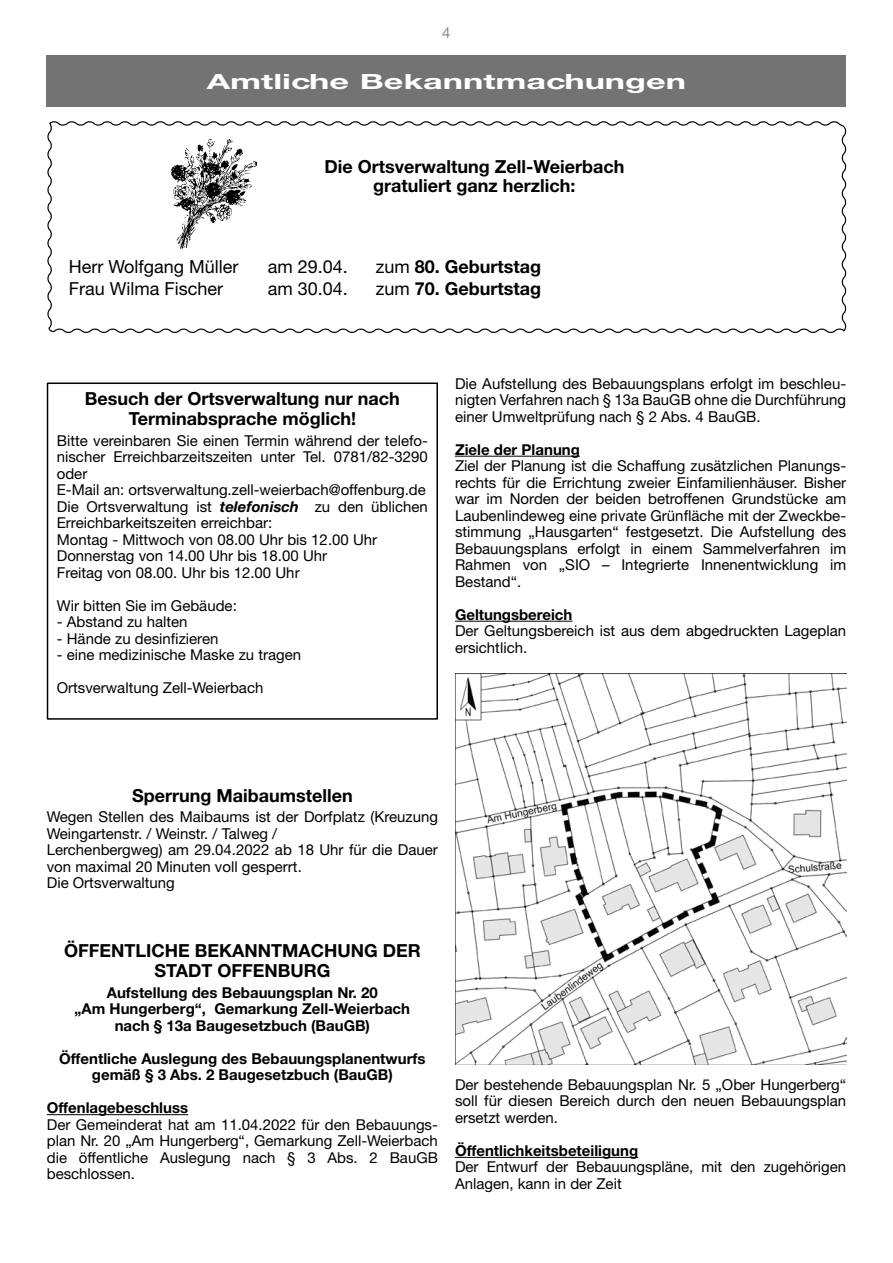
<style>
.page{position:relative;width:893px;height:1263px;background:#fff}
.page>*{position:absolute;margin:0;border:0;box-sizing:border-box;transform-origin:0 0}
.t1{font:700 21px "Helvetica Neue CE";color:#fff;scale:1.63 1}
.t2{font:700 18px/19.5px "Helvetica Neue LT Std";color:#000;text-align:center}
.t3{font:18px "Helvetica Neue LT Std";color:#000}
.t4{font:15px/16.5px "Helvetica Neue LT Std";color:#000}
.t5{font:700 15px/16.5px "Helvetica Neue LT Std";color:#000;text-align:center}
.t6{font:15px "Helvetica Neue LT Std";color:#878787}
.s1{font-weight:400}
.s2{font-weight:700;font-style:italic}
</style>
<div class="page">
<hr style="left:47px;top:1114px;width:141px;height:1px;background:#000">
<div style="left:47px;top:382px;width:391px;height:338px;border:2px solid #000"></div>
<hr style="left:455px;top:456px;width:125px;height:1px;background:#000">
<hr style="left:455px;top:621px;width:117px;height:1px;background:#000">
<hr style="left:455px;top:1157px;width:183px;height:1px;background:#000">
<img style="left:455px;top:673px;width:391px;height:392px">
<div style="left:47px;top:55px;width:799px;height:51px;background:#737373"></div>
<svg style="left:47px;top:121px;width:800px;height:212px"></svg>
<img style="left:172px;top:139px;width:85px;height:109px">
<p class="t6" style="left:442px;top:24px;width:10px">4</p>
<h1 class="t1" style="left:207px;top:68px;width:296px">Amtliche Bekanntmachungen</h1>
<p class="t2" style="left:324px;top:156px;width:301px">Die Ortsverwaltung Zell-Weierbach gratuliert ganz herzlich:</p>
<p class="t3" style="left:69px;top:256px;width:171px">Herr Wolfgang Müller</p>
<p class="t3" style="left:268px;top:256px;width:82px">am 29.04.</p>
<p class="t2" style="left:376px;top:257px;width:167px"><span class="s1">zum</span> 80. Geburtstag</p>
<p class="t3" style="left:69px;top:278px;width:156px">Frau Wilma Fischer</p>
<p class="t3" style="left:268px;top:278px;width:82px">am 30.04.</p>
<p class="t2" style="left:376px;top:278px;width:167px"><span class="s1">zum</span> 70. Geburtstag</p>
<p class="t2" style="left:85px;top:389px;width:317px">Besuch der Ortsverwaltung nur nach<br>Terminabsprache möglich!</p>
<p class="t4" style="left:57px;top:432px;width:373px">Bitte vereinbaren Sie einen Termin während der telefo&shy;nischer Erreichbarzeitszeiten unter Tel. 0781/82-3290 oder<br>E-Mail an: ortsverwaltung.zell-weierbach@offenburg.de Die Ortsverwaltung ist <span class="s2">telefonisch</span> zu den üblichen Erreichbarkeitszeiten erreichbar:<br>Montag - Mittwoch von 08.00 Uhr bis 12.00 Uhr Donnerstag von 14.00 Uhr bis 18.00 Uhr<br>Freitag von 08.00. Uhr bis 12.00 Uhr</p>
<p class="t4" style="left:57px;top:597px;width:182px">Wir bitten Sie im Gebäude:</p>
<p class="t4" style="left:57px;top:613px;width:132px">- Abstand zu halten</p>
<p class="t4" style="left:57px;top:630px;width:163px">- Hände zu desinfizieren</p>
<p class="t4" style="left:57px;top:646px;width:246px">- eine medizinische Maske zu tragen</p>
<p class="t4" style="left:57px;top:679px;width:208px">Ortsverwaltung Zell-Weierbach</p>
<p class="t4" style="left:455px;top:375px;width:393px;text-align:justify">Die Aufstellung des Bebauungsplans erfolgt im beschleu&shy;nigten Verfahren nach § 13a BauGB ohne die Durchführung einer Umweltprüfung nach § 2 Abs. 4 BauGB.</p>
<p class="t5" style="left:455px;top:441px;width:126px">Ziele der Planung</p>
<p class="t4" style="left:455px;top:457px;width:393px;text-align:justify">Ziel der Planung ist die Schaffung zusätzlichen Planungs&shy;rechts für die Errichtung zweier Einfamilienhäuser. Bisher war im Norden der beiden betroffenen Grundstücke am Laubenlindeweg eine private Grünfläche mit der Zweckbe&shy;stimmung „Hausgarten“ festgesetzt. Die Aufstellung des Bebauungsplans erfolgt in einem Sammelverfahren im Rahmen von „SIO – Integrierte Innenentwicklung im Bestand“.</p>
<p class="t5" style="left:455px;top:606px;width:119px">Geltungsbereich</p>
<p class="t4" style="left:455px;top:622px;width:393px">Der Geltungsbereich ist aus dem abgedruckten Lageplan ersichtlich.</p>
<p class="t2" style="left:132px;top:785px;width:222px">Sperrung Maibaumstellen</p>
<p class="t4" style="left:47px;top:809px;width:393px">Wegen Stellen des Maibaums ist der Dorfplatz (Kreuzung Weingartenstr. / Weinstr. / Talweg /<br>Lerchenbergweg) am 29.04.2022 ab 18 Uhr für die Dauer von maximal 20 Minuten voll gesperrt.<br>Die Ortsverwaltung</p>
<p class="t2" style="left:64px;top:941px;width:358px">ÖFFENTLICHE BEKANNTMACHUNG DER<br>STADT OFFENBURG</p>
<p class="t5" style="left:75px;top:984px;width:337px">Aufstellung des Bebauungsplan Nr. 20<br>„Am Hungerberg“, Gemarkung Zell-Weierbach nach § 13a Baugesetzbuch (BauGB)</p>
<p class="t5" style="left:59px;top:1050px;width:368px">Öffentliche Auslegung des Bebauungsplanentwurfs gemäß § 3 Abs. 2 Baugesetzbuch (BauGB)</p>
<p class="t5" style="left:47px;top:1099px;width:143px">Offenlagebeschluss</p>
<p class="t4" style="left:47px;top:1116px;width:393px;text-align:justify">Der Gemeinderat hat am 11.04.2022 für den Bebauungs&shy;plan Nr. 20 „Am Hungerberg“, Gemarkung Zell-Weierbach die öffentliche Auslegung nach § 3 Abs. 2 BauGB beschlossen.</p>
<p class="t4" style="left:455px;top:1076px;width:393px;text-align:justify">Der bestehende Bebauungsplan Nr. 5 „Ober Hungerberg“ soll für diesen Bereich durch den neuen Bebauungsplan ersetzt werden.</p>
<p class="t5" style="left:455px;top:1142px;width:185px">Öffentlichkeitsbeteiligung</p>
<p class="t4" style="left:455px;top:1158px;width:393px">Der Entwurf der Bebauungspläne, mit den zugehörigen<br>Anlagen, kann in der Zeit</p>
</div>
